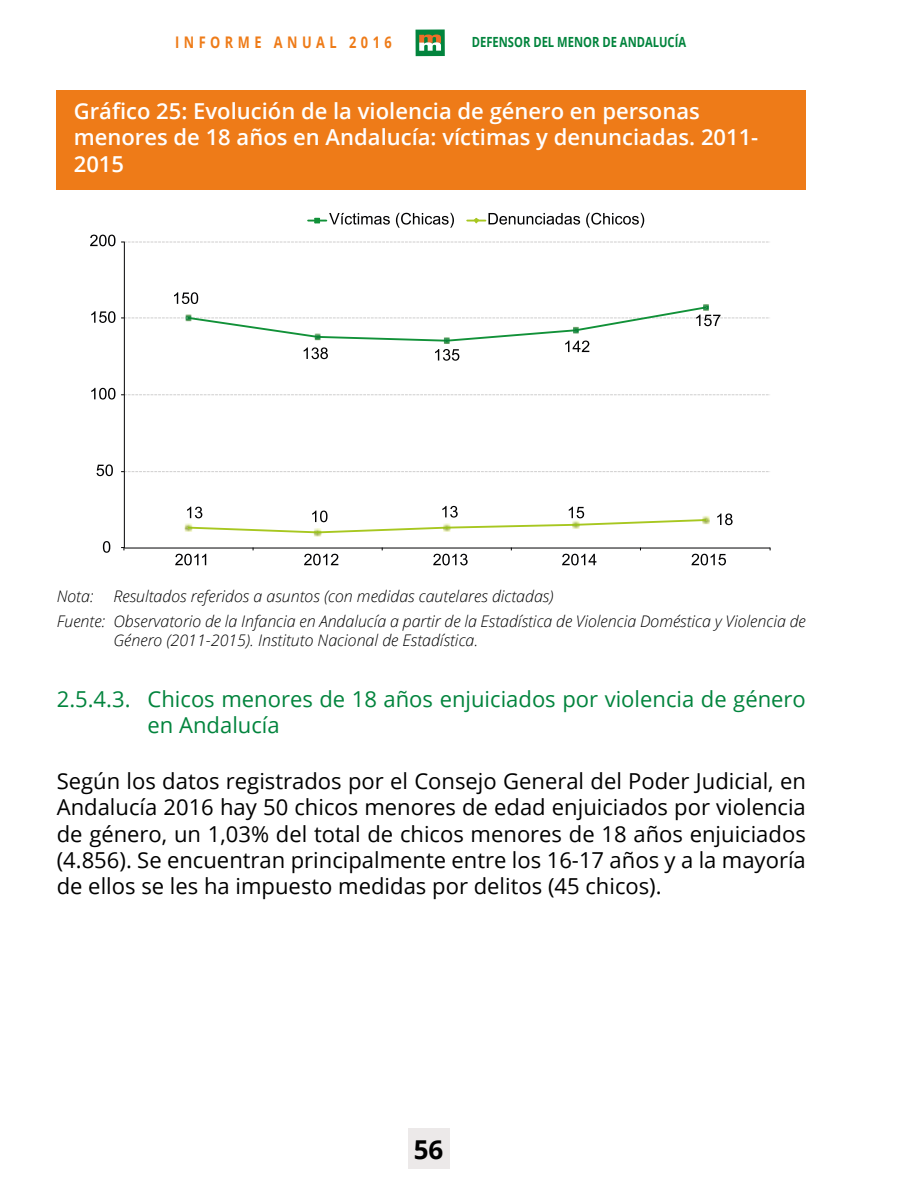
<style>
.page{position:relative;width:908px;height:1191px;background:#fff}
.page>*{position:absolute;margin:0;border:0;box-sizing:border-box;transform-origin:0 0}
.t1{font:700 26px "Open Sans";color:#000}
.t2{font:22px/26.4px "Open Sans";color:#000;text-align:justify}
.t3{font:600 22px/26.4px "Open Sans";color:#fff}
.t4{font:22px/26.4px "Open Sans";color:#02843d}
.t5{font:italic 300 16px/24.8px "Open Sans";color:#000}
.t6{font:700 16px "Open Sans";letter-spacing:.35em;color:#ee7b18;scale:.8 1}
.t7{font:700 14px "Open Sans";color:#02843d;scale:.8 1}
</style>
<div class="page">
<div style="left:408px;top:1128px;width:41px;height:41px;background:#ece9e9"></div>
<div style="left:415px;top:29px;width:29px;height:27px;background:#02843d"></div>
<svg style="left:419px;top:35px;width:22px;height:16px"></svg>
<div style="left:57px;top:91px;width:748px;height:99px;background:#ee7b18"></div>
<svg style="left:125px;top:241px;width:644px;height:231px"></svg>
<hr style="left:124px;top:241px;width:1px;height:307px;background:#020203">
<hr style="left:124px;top:547px;width:645px;height:1px;background:#020203">
<svg style="left:174px;top:292px;width:546px;height:69px"></svg>
<svg style="left:185px;top:506px;width:524px;height:30px"></svg>
<svg style="left:717px;top:513px;width:15px;height:12px"></svg>
<svg style="left:103px;top:541px;width:7px;height:12px"></svg>
<svg style="left:96px;top:464px;width:17px;height:12px"></svg>
<svg style="left:91px;top:388px;width:24px;height:11px"></svg>
<svg style="left:91px;top:311px;width:24px;height:12px"></svg>
<svg style="left:90px;top:235px;width:25px;height:11px"></svg>
<svg style="left:175px;top:554px;width:31px;height:11px"></svg>
<svg style="left:304px;top:554px;width:34px;height:11px"></svg>
<svg style="left:433px;top:554px;width:34px;height:11px"></svg>
<svg style="left:562px;top:554px;width:34px;height:11px"></svg>
<svg style="left:691px;top:554px;width:34px;height:11px"></svg>
<svg style="left:308px;top:213px;width:81px;height:12px"></svg>
<svg style="left:396px;top:213px;width:58px;height:15px"></svg>
<svg style="left:467px;top:213px;width:113px;height:12px"></svg>
<svg style="left:586px;top:213px;width:58px;height:15px"></svg>
<p class="t6" style="left:175px;top:31px;width:272px">INFORME ANUAL 2016</p>
<p class="t7" style="left:471px;top:32px;width:269px">DEFENSOR DEL MENOR DE ANDALUCÍA</p>
<p class="t3" style="left:74px;top:97px;width:685px">Gráfico 25: Evolución de la violencia de género en personas menores de 18 años en Andalucía: víctimas y denunciadas. 2011-<br>2015</p>
<p class="t5" style="left:57px;top:583px;width:750px">Nota: Resultados referidos a asuntos (con medidas cautelares dictadas)<br>Fuente: Observatorio de la Infancia en Andalucía a partir de la Estadística de Violencia Doméstica y Violencia de</p>
<p class="t5" style="left:113px;top:627px;width:366px">Género (2011-2015). Instituto Nacional de Estadística.</p>
<p class="t4" style="left:147px;top:685px;width:659px;text-indent:-91px">2.5.4.3. Chicos menores de 18 años enjuiciados por violencia de género en Andalucía</p>
<p class="t2" style="left:57px;top:767px;width:750px">Según los datos registrados por el Consejo General del Poder Judicial, en Andalucía 2016 hay 50 chicos menores de edad enjuiciados por violencia de género, un 1,03% del total de chicos menores de 18 años enjuiciados (4.856). Se encuentran principalmente entre los 16-17 años y a la mayoría de ellos se les ha impuesto medidas por delitos (45 chicos).</p>
<p class="t1" style="left:413px;top:1131px;width:31px">56</p>
</div>
